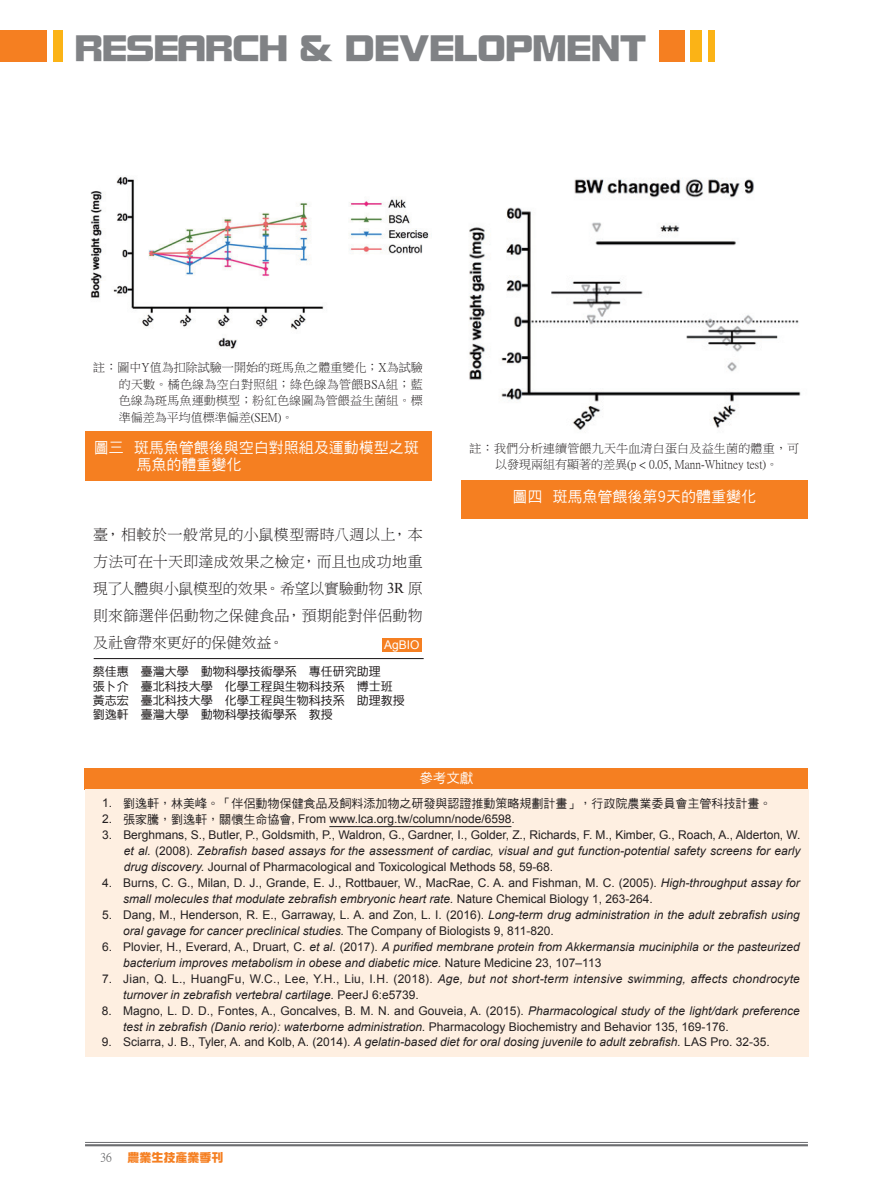
<style>
.page{position:relative;width:893px;height:1191px;background:#fff}
.page>*{position:absolute;margin:0;border:0;box-sizing:border-box;transform-origin:0 0}
.t1{font:36px "DF Zong Yi W9 WINP BF";color:#808285}
.t2{font:15px/26.7px "DF Ming W3 WIN BF";color:#231f20;text-align:justify}
.t3{font:15px/17.5px "DF Hei W5 WINP BF";color:#fff}
.t4{font:13.5px "DF Hei W5 WINP BF";color:#fff}
.t5{font:12px/15.9px "Arial";color:#231f20}
.t6{font:italic 12px/15.9px "Arial";color:#231f20}
.t7{font:12px/16.5px "P Ming Li U";letter-spacing:.015em;color:#231f20;text-align:justify}
.t8{font:italic 12px/15.9px "Arial";letter-spacing:.02em;color:#231f20}
.t9{font:12px/14.4px "DF Yuan W5 WIN BF";color:#231f20}
.t10{font:12px "DF Hei W5 WINP BF";color:#231f20}
.t11{font:12px "DF Zong Yi W9 WINP BF";color:#f57f21}
.t12{font:12px "Arial";color:#fff}
.t13{font:12px "P Ming Li U";color:#57585a}
.s1{font-family:"Times New Roman"}
.s2{font-family:"Arial"}
.s3{font-family:"DF Hei W5 WINP BF"}
.s4{font-style:italic}
.s5{font-style:normal}
</style>
<div class="page">
<hr style="left:85px;top:1142px;width:723px;height:1px;background:#6c6d70">
<hr style="left:85px;top:1144px;width:723px;height:2px;background:#6c6d70">
<div style="left:659px;top:30px;width:25px;height:32px;background:#f57f21"></div>
<div style="left:691px;top:30px;width:11px;height:32px;background:#fbb316"></div>
<div style="left:708px;top:30px;width:6px;height:32px;background:#fbb316"></div>
<div style="left:54px;top:30px;width:9px;height:32px;background:#fbb316"></div>
<div style="left:0;top:30px;width:47px;height:32px;background:#f57f21"></div>
<img style="left:90px;top:176px;width:339px;height:173px">
<div style="left:85px;top:431px;width:347px;height:49px;background:#f57f21"></div>
<img style="left:469px;top:178px;width:332px;height:252px">
<div style="left:461px;top:480px;width:347px;height:39px;background:#f57f21"></div>
<hr style="left:94px;top:658px;width:330px;height:1px;background:#231f20">
<div style="left:382px;top:638px;width:40px;height:14px;background:#f57f21"></div>
<div style="left:85px;top:768px;width:723px;height:21px;background:#f57f21"></div>
<div style="left:85px;top:789px;width:723px;height:268px;background:#feefe1"></div>
<hr style="left:329px;top:826px;width:182px;height:1px;background:#231f20">
<h1 class="t1" style="left:75px;top:30px;width:573px">RESEARCH &amp; DEVELOPMENT</h1>
<p class="t7" style="left:119px;top:359px;width:306px;text-indent:-26px">註：圖中Y值為扣除試驗一開始的斑馬魚之體重變化；X為試驗的天數。橘色線為空白對照組；綠色線為管餵BSA組；藍色線為斑馬魚運動模型；粉紅色線圖為管餵益生菌組。標準偏差為平均值標準偏差(SEM)。</p>
<p class="t3" style="left:136px;top:438px;width:284px;text-indent:-43px">圖三 斑馬魚管餵後與空白對照組及運動模型之斑馬魚的體重變化</p>
<p class="t2" style="left:93px;top:521px;width:331px">臺，相較於一般常見的小鼠模型需時八週以上，本方法可在十天即達成效果之檢定，而且也成功地重現了人體與小鼠模型的效果。希望以實驗動物 <span class="s1">3R</span> 原則來篩選伴侶動物之保健食品，預期能對伴侶動物及社會帶來更好的保健效益。</p>
<p class="t12" style="left:384px;top:637px;width:37px">AgBIO</p>
<p class="t9" style="left:93px;top:664px;width:313px">蔡佳惠 臺灣大學 動物科學技術學系 專任研究助理<br>張卜介 臺北科技大學 化學工程與生物科技系 博士班黃志宏 臺北科技大學 化學工程與生物科技系 助理教授劉逸軒 臺灣大學 動物科學技術學系 教授</p>
<p class="t7" style="left:470px;top:440px;width:331px;text-align:center">註：我們分析連續管餵九天牛血清白蛋白及益生菌的體重，可以發現兩組有顯著的差異(p &lt; 0.05, Mann-Whitney test)。</p>
<p class="t3" style="left:513px;top:488px;width:245px">圖四 斑馬魚管餵後第9天的體重變化</p>
<p class="t4" style="left:419px;top:771px;width:55px">參考文獻</p>
<p class="t10" style="left:102px;top:798px;width:671px"><span class="s2">1.</span> 劉逸軒，林美峰。「伴侶動物保健食品及飼料添加物之研發與認證推動策略規劃計畫」，行政院農業委員會主管科技計畫。</p>
<p class="t5" style="left:102px;top:811px;width:414px">2. <span class="s3">張家騰，劉逸軒，關懷生命協會</span>, From www.lca.org.tw/column/node/6598.</p>
<p class="t5" style="left:124px;top:827px;width:678px;text-align:justify;text-indent:-22px">3. Berghmans, S., Butler, P., Goldsmith, P., Waldron, G., Gardner, I., Golder, Z., Richards, F. M., Kimber, G., Roach, A., Alderton, W. <span class="s4">et al.</span> (2008). <span class="s4">Zebrafish based assays for the assessment of cardiac, visual and gut function-potential safety screens for early drug discovery.</span> Journal of Pharmacological and Toxicological Methods 58, 59-68.</p>
<p class="t5" style="left:123px;top:875px;width:678px;text-indent:-21px">4. Burns, C. G., Milan, D. J., Grande, E. J., Rottbauer, W., MacRae, C. A. and Fishman, M. C. (2005). <span class="s4">High-throughput assay for small molecules that modulate zebrafish embryonic heart rate.</span> Nature Chemical Biology 1, 263-264.</p>
<p class="t6" style="left:123px;top:907px;width:678px;text-indent:-21px"><span class="s5">5. Dang, M., Henderson, R. E., Garraway, L. A. and Zon, L. I. (2016).</span> Long-term drug administration in the adult zebrafish using oral gavage for cancer preclinical studies. <span class="s5">The Company of Biologists 9, 811-820.</span></p>
<p class="t6" style="left:123px;top:939px;width:678px;text-indent:-21px"><span class="s5">6. Plovier, H., Everard, A., Druart, C.</span> et al<span class="s5">. (2017).</span> A purified membrane protein from Akkermansia muciniphila or the pasteurized bacterium improves metabolism in obese and diabetic mice. <span class="s5">Nature Medicine 23, 107–113</span></p>
<p class="t8" style="left:123px;top:970px;width:678px;text-indent:-21px"><span class="s5">7. Jian, Q. L., HuangFu, W.C., Lee, Y.H., Liu, I.H. (2018).</span> Age, but not short-term intensive swimming, affects chondrocyte turnover in zebrafish vertebral cartilage. <span class="s5">PeerJ 6:e5739.</span></p>
<p class="t5" style="left:123px;top:1002px;width:678px;text-indent:-21px">8. Magno, L. D. D., Fontes, A., Goncalves, B. M. N. and Gouveia, A. (2015). <span class="s4">Pharmacological study of the light/dark preference test in zebrafish (Danio rerio): waterborne administration.</span> Pharmacology Biochemistry and Behavior 135, 169-176.</p>
<p class="t6" style="left:102px;top:1034px;width:669px"><span class="s5">9. Sciarra, J. B., Tyler, A. and Kolb, A. (2014).</span> A gelatin-based diet for oral dosing juvenile to adult zebrafish. <span class="s5">LAS Pro. 32-35.</span></p>
<p class="t13" style="left:100px;top:1151px;width:13px">36</p>
<p class="t11" style="left:128px;top:1151px;width:97px">農業生技產業季刊</p>
</div>
